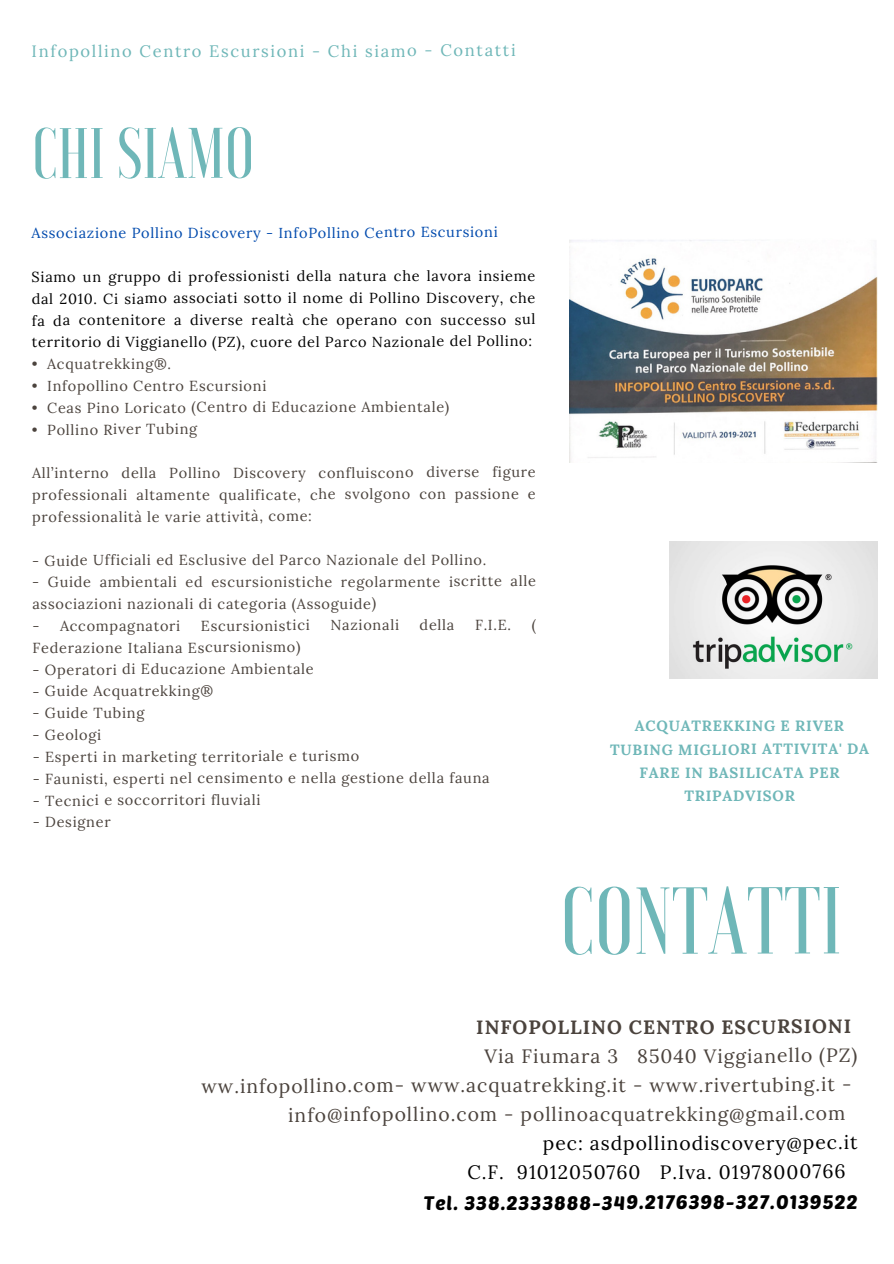
<style>
.page{position:relative;width:894px;height:1264px;background:#fff}
.page>*{position:absolute;margin:0;border:0;box-sizing:border-box;transform-origin:0 0}
.t1{font:500 94.8px "Voga";color:#6fb7b8}
.t2{font:500 71.25px "Voga";color:#6fb7b8}
.t3{font:19.35px/29px "Lora";letter-spacing:.045em;color:#4b433d}
.t4{font:19.35px "Lora";letter-spacing:.045em;color:#000}
.t5{font:19.35px "Poetsen One";letter-spacing:.045em;color:#000}
.t6{font:700 19.35px "Lora";letter-spacing:.045em;color:#4b433d}
.t7{font:16.5px "Lora";letter-spacing:.095em;color:#6fb7b8}
.t8{font:700 14.85px/23.2px "Lora";letter-spacing:.045em;color:#6fb7b8;text-align:center}
.t9{font:14.55px/21.9px "Lora";letter-spacing:.045em;color:#4b433d;text-align:justify}
.t10{font:14.55px/21.8px "Lora";letter-spacing:.045em;color:#000;text-align:justify}
.t11{font:14.55px "Lora";letter-spacing:.045em;color:#004aad}
</style>
<div class="page">
<img style="left:669px;top:541px;width:208px;height:137px">
<img style="left:569px;top:240px;width:307px;height:222px">
<p class="t7" style="left:32px;top:40px;width:485px">Infopollino Centro Escursioni - Chi siamo - Contatti</p>
<h2 class="t2" style="left:32px;top:118px;width:224px">CHI SIAMO</h2>
<h1 class="t11" style="left:32px;top:223px;width:467px">Associazione Pollino Discovery - InfoPollino Centro Escursioni</h1>
<p class="t10" style="left:32px;top:265px;width:505px">Siamo un gruppo di professionisti della natura che lavora insieme dal 2010. Ci siamo associati sotto il nome di Pollino Discovery, che fa da contenitore a diverse realtà che operano con successo sul territorio di Viggianello (PZ), cuore del Parco Nazionale del Pollino:</p>
<p class="t9" style="left:32px;top:353px;width:141px">• Acquatrekking®.</p>
<p class="t9" style="left:32px;top:374px;width:236px">• Infopollino Centro Escursioni</p>
<p class="t9" style="left:32px;top:396px;width:419px">• Ceas Pino Loricato (Centro di Educazione Ambientale)</p>
<p class="t9" style="left:32px;top:418px;width:167px">• Pollino River Tubing</p>
<p class="t9" style="left:32px;top:461px;width:505px">All’interno della Pollino Discovery confluiscono diverse figure professionali altamente qualificate, che svolgono con passione e professionalità le varie attività, come:</p>
<p class="t9" style="left:32px;top:549px;width:455px">- Guide Ufficiali ed Esclusive del Parco Nazionale del Pollino.</p>
<p class="t9" style="left:32px;top:570px;width:505px">- Guide ambientali ed escursionistiche regolarmente iscritte alle associazioni nazionali di categoria (Assoguide)</p>
<p class="t9" style="left:32px;top:614px;width:149px">- Accompagnatori</p>
<p class="t9" style="left:201px;top:614px;width:110px">Escursionistici</p>
<p class="t9" style="left:330px;top:614px;width:70px">Nazionali</p>
<p class="t9" style="left:419px;top:614px;width:36px">della</p>
<p class="t9" style="left:475px;top:613px;width:38px">F.I.E.</p>
<p class="t9" style="left:531px;top:613px;width:6px">(</p>
<p class="t9" style="left:32px;top:636px;width:269px">Federazione Italiana Escursionismo)</p>
<p class="t9" style="left:32px;top:658px;width:283px">- Operatori di Educazione Ambientale</p>
<p class="t9" style="left:33px;top:680px;width:182px">- Guide Acquatrekking®</p>
<p class="t9" style="left:33px;top:702px;width:113px">- Guide Tubing</p>
<p class="t9" style="left:33px;top:723px;width:70px">- Geologi</p>
<p class="t9" style="left:33px;top:745px;width:328px">- Esperti in marketing territoriale e turismo</p>
<p class="t9" style="left:33px;top:767px;width:458px">- Faunisti, esperti nel censimento e nella gestione della fauna</p>
<p class="t9" style="left:33px;top:789px;width:229px">- Tecnici e soccorritori fluviali</p>
<p class="t9" style="left:33px;top:811px;width:79px">- Designer</p>
<p class="t8" style="left:610px;top:714px;width:260px">ACQUATREKKING E RIVER<br>TUBING MIGLIORI ATTIVITA' DA<br>FARE IN BASILICATA PER<br>TRIPADVISOR</p>
<p class="t1" style="left:560px;top:873px;width:283px">CONTATTI</p>
<p class="t6" style="left:476px;top:1014px;width:376px">INFOPOLLINO CENTRO ESCURSIONI</p>
<h3 class="t3" style="left:484px;top:1041px;width:374px">Via Fiumara 3 85040 Viggianello (PZ)</h3>
<h1 class="t3" style="left:288px;top:1070px;width:564px;text-indent:-87px">ww.infopollino.com- www.acquatrekking.it - www.rivertubing.it - info@infopollino.com - pollinoacquatrekking@gmail.com</h1>
<p class="t4" style="left:542px;top:1130px;width:316px">pec: asdpollinodiscovery@pec.it</p>
<p class="t4" style="left:467px;top:1159px;width:379px">C.F. 91012050760 P.Iva. 01978000766</p>
<p class="t5" style="left:424px;top:1190px;width:435px">Tel. 338.2333888-349.2176398-327.0139522</p>
</div>
